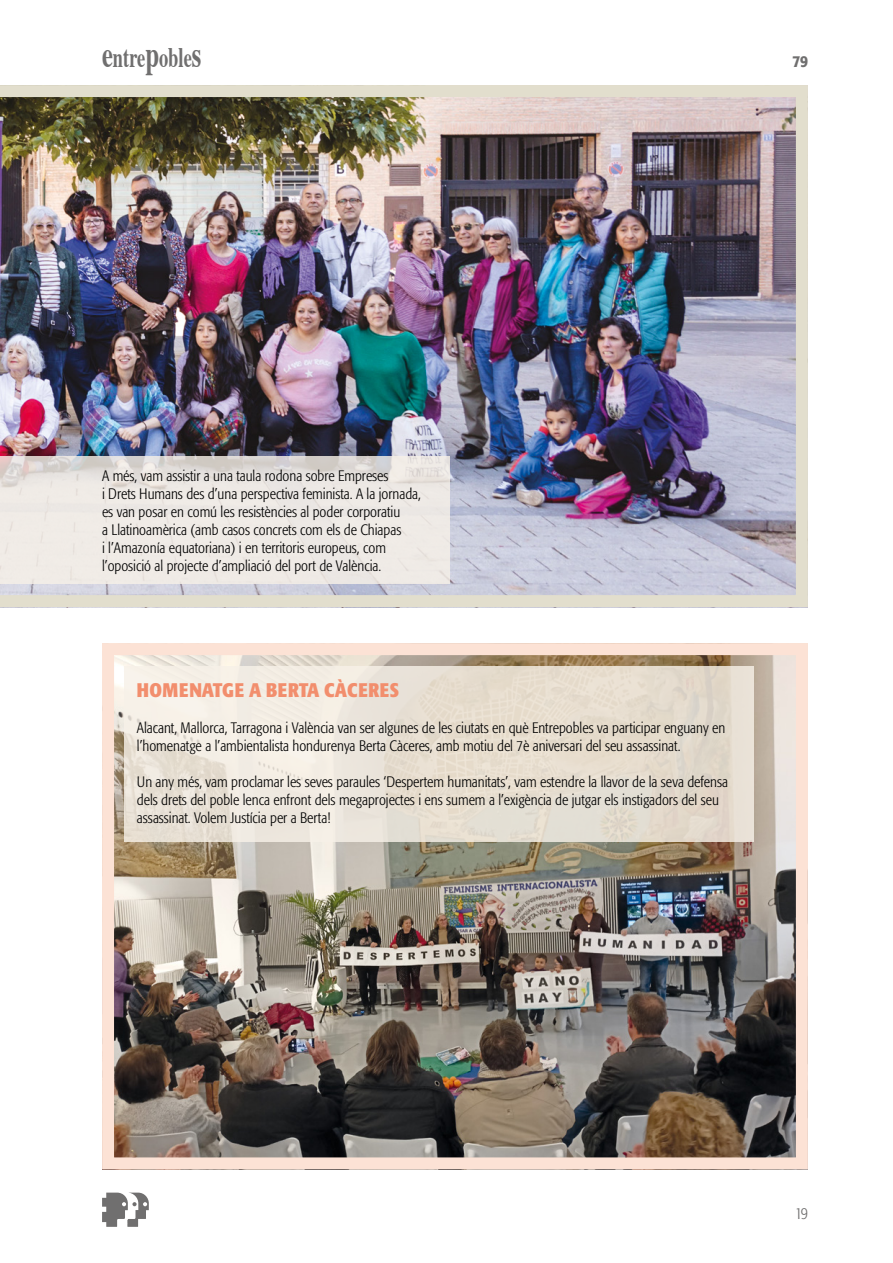
<style>
.page{position:relative;width:893px;height:1263px;background:#fff}
.page>*{position:absolute;margin:0;border:0;box-sizing:border-box;transform-origin:0 0}
.t1{font:700 28.2px "Times";color:#706f6f;scale:.65 1}
.t2{font:700 condensed 19.5px "Formata";letter-spacing:.02em;color:#f28e6d}
.t3{font:300 condensed 16.5px "Formata";color:#706f6f}
.t4{font:500 condensed 16.5px "Formata";color:#706f6f}
.t5{font:300 condensed 15px/18px "Formata";color:#000}
.s1{font-size:37.65px}
</style>
<div class="page">
<svg style="left:102px;top:1192px;width:47px;height:35px"></svg>
<img style="left:0;top:85px;width:808px;height:522px">
<img style="left:115px;top:656px;width:680px;height:500px">
<div style="left:102px;top:643px;width:706px;height:526px;border:12px solid #fce2d5"></div>
<svg style="left:124px;top:666px;width:629px;height:175px;background:#e9e1d5"></svg>
<svg style="left:0;top:456px;width:450px;height:128px;background:#ebe6e2"></svg>
<h1 class="t1" style="left:102px;top:30px;width:154px"><span class="s1">e</span>ntre<span class="s1">p</span>oble<span class="s1">s</span></h1>
<p class="t4" style="left:793px;top:51px;width:17px">79</p>
<p class="t5" style="left:102px;top:467px;width:320px">A més, vam assistir a una taula rodona sobre Empreses<br>i Drets Humans des d’una perspectiva feminista. A la jornada, es van posar en comú les resistències al poder corporatiu<br>a Llatinoamèrica (amb casos concrets com els de Chiapas<br>i l’Amazonía equatoriana) i en territoris europeus, com l’oposició al projecte d’ampliació del port de València.</p>
<h2 class="t2" style="left:137px;top:678px;width:264px">HOMENATGE A BERTA CÀCERES</h2>
<p class="t5" style="left:137px;top:719px;width:590px">Alacant, Mallorca, Tarragona i València van ser algunes de les ciutats en què Entrepobles va participar enguany en l’homenatge a l’ambientalista hondurenya Berta Càceres, amb motiu del 7è aniversari del seu assassinat.</p>
<p class="t5" style="left:137px;top:773px;width:593px">Un any més, vam proclamar les seves paraules ‘Despertem humanitats’, vam estendre la llavor de la seva defensa dels drets del poble lenca enfront dels megaprojectes i ens sumem a l’exigència de jutgar els instigadors del seu assassinat. Volem Justícia per a Berta!</p>
<p class="t3" style="left:795px;top:1204px;width:15px">19</p>
</div>
